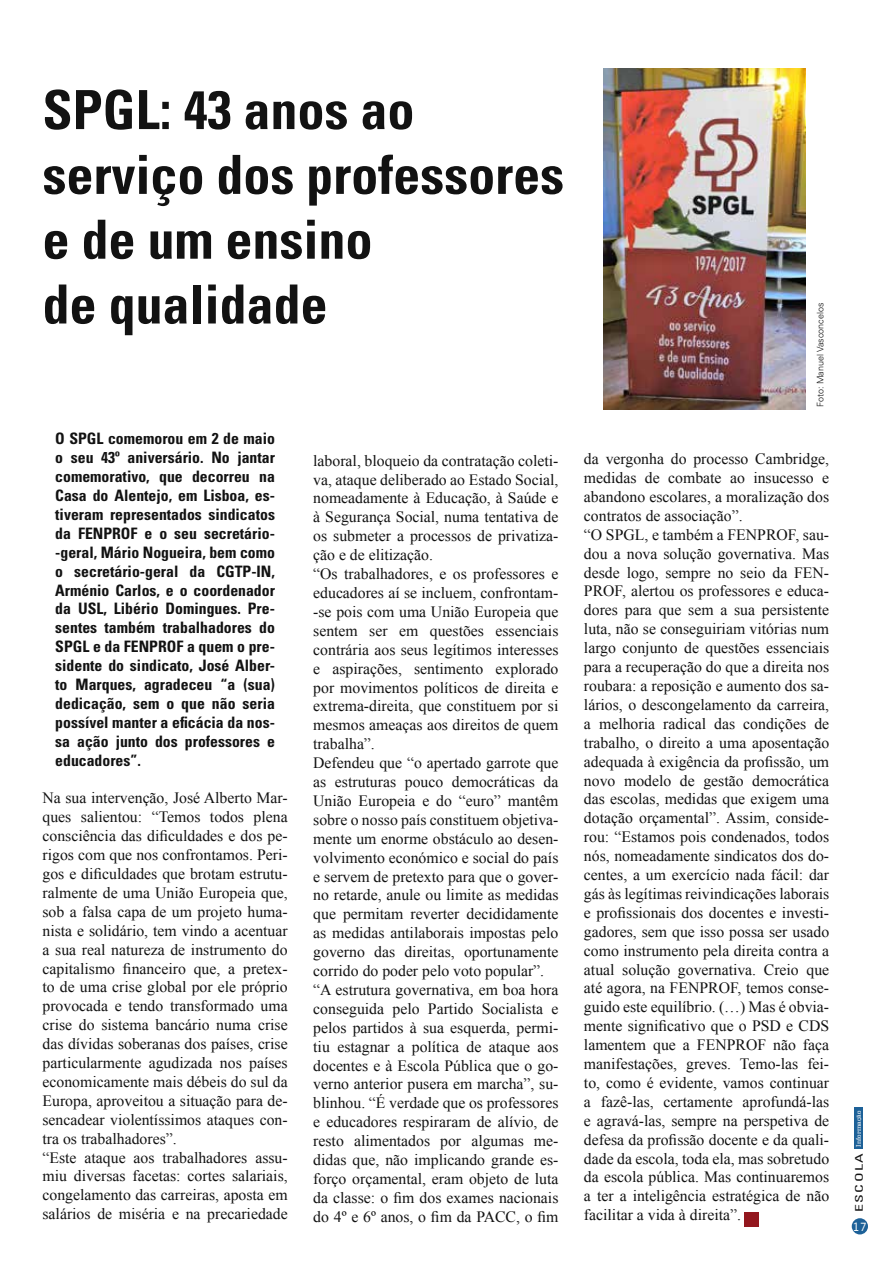
<style>
.page{position:relative;width:893px;height:1263px;background:#fff}
.page>*{position:absolute;margin:0;border:0;box-sizing:border-box;transform-origin:0 0}
.t1{font:700 condensed 54px/64.8px "Univers";color:#121212}
.t2{font:15.75px/18.9px "Times New Roman";color:#121212}
.t3{font:700 condensed 15.75px/18.9px "Univers";color:#121212;text-align:justify}
.t4{font:12px "Andale Mono";color:#fff}
.t5{font:condensed 10.5px "Univers";letter-spacing:.1em;color:#121212;scale:1.5 1}
.t6{font:300 9px "Univers";color:#121212}
.t7{font:6.75px "Civic";letter-spacing:.01em;color:#fff;scale:1.33 1}
</style>
<div class="page">
<div style="left:854px;top:1107px;width:9px;height:43px;background:#1d6198"></div>
<div style="left:852px;top:1218px;width:16px;height:16px;background:#1d6198;border-radius:50%"></div>
<div style="left:854px;top:1149px;width:9px;height:63px;background:#fff"></div>
<div style="left:745px;top:1212px;width:14px;height:14px;background:#93171e"></div>
<img style="left:604px;top:68px;width:201px;height:342px">
<p class="t1" style="left:43px;top:77px;width:523px">SPGL: 43 anos ao serviço dos professores e de um ensino<br>de qualidade</p>
<p class="t6" style="left:815px;top:407px;width:106px;rotate:-90deg">Foto: Manuel Vasconcelos</p>
<p class="t3" style="left:55px;top:429px;width:221px">O SPGL comemorou em 2 de maio o seu 43º aniversário. No jantar comemorativo, que decorreu na Casa do Alentejo, em Lisboa, es&shy;tiveram representados sindicatos da FENPROF e o seu secretário--geral, Mário Nogueira, bem como o secretário-geral da CGTP-IN, Arménio Carlos, e o coordenador da USL, Libério Domingues. Pre&shy;sentes também trabalhadores do SPGL e da FENPROF a quem o pre&shy;sidente do sindicato, José Alber&shy;to Marques, agradeceu “a (sua) dedicação, sem o que não seria possível manter a eficácia da nos&shy;sa ação junto dos professores e educadores”.</p>
<p class="t2" style="left:43px;top:788px;width:247px">Na sua intervenção, José Alberto Mar&shy;ques salientou: “Temos todos plena consciência das dificuldades e dos pe&shy;rigos com que nos confrontamos. Peri&shy;gos e dificuldades que brotam estrutu&shy;ralmente de uma União Europeia que, sob a falsa capa de um projeto huma&shy;nista e solidário, tem vindo a acentuar a sua real natureza de instrumento do capitalismo financeiro que, a pretex&shy;to de uma crise global por ele próprio provocada e tendo transformado uma crise do sistema bancário numa crise das dívidas soberanas dos países, crise particularmente agudizada nos países economicamente mais débeis do sul da Europa, aproveitou a situação para de&shy;sencadear violentíssimos ataques con&shy;tra os trabalhadores”.<br>“Este ataque aos trabalhadores assu&shy;miu diversas facetas: cortes salariais, congelamento das carreiras, aposta em salários de miséria e na precariedade</p>
<p class="t2" style="left:313px;top:451px;width:247px">laboral, bloqueio da contratação coleti&shy;va, ataque deliberado ao Estado Social, nomeadamente à Educação, à Saúde e à Segurança Social, numa tentativa de os submeter a processos de privatiza&shy;ção e de elitização.<br>“Os trabalhadores, e os professores e educadores aí se incluem, confrontam--se pois com uma União Europeia que sentem ser em questões essenciais contrária aos seus legítimos interesses e aspirações, sentimento explorado por movimentos políticos de direita e extrema-direita, que constituem por si mesmos ameaças aos direitos de quem trabalha”.<br>Defendeu que “o apertado garrote que as estruturas pouco democráticas da União Europeia e do “euro” mantêm sobre o nosso país constituem objetiva&shy;mente um enorme obstáculo ao desen&shy;volvimento económico e social do país e servem de pretexto para que o gover&shy;no retarde, anule ou limite as medidas que permitam reverter decididamente as medidas antilaborais impostas pelo governo das direitas, oportunamente corrido do poder pelo voto popular”. “A estrutura governativa, em boa hora conseguida pelo Partido Socialista e pelos partidos à sua esquerda, permi&shy;tiu estagnar a política de ataque aos docentes e à Escola Pública que o go&shy;verno anterior pusera em marcha”, su&shy;blinhou. “É verdade que os professores e educadores respiraram de alívio, de resto alimentados por algumas me&shy;didas que, não implicando grande es&shy;forço orçamental, eram objeto de luta da classe: o fim dos exames nacionais do 4º e 6º anos, o fim da PACC, o fim</p>
<p class="t2" style="left:584px;top:449px;width:247px">da vergonha do processo Cambridge, medidas de combate ao insucesso e abandono escolares, a moralização dos contratos de associação”.<br>“O SPGL, e também a FENPROF, sau&shy;dou a nova solução governativa. Mas desde logo, sempre no seio da FEN-PROF, alertou os professores e educa&shy;dores para que sem a sua persistente luta, não se conseguiriam vitórias num largo conjunto de questões essenciais para a recuperação do que a direita nos roubara: a reposição e aumento dos sa&shy;lários, o descongelamento da carreira, a melhoria radical das condições de trabalho, o direito a uma aposentação adequada à exigência da profissão, um novo modelo de gestão democrática das escolas, medidas que exigem uma dotação orçamental”. Assim, conside&shy;rou: “Estamos pois condenados, todos nós, nomeadamente sindicatos dos do&shy;centes, a um exercício nada fácil: dar gás às legítimas reivindicações laborais e profissionais dos docentes e investi&shy;gadores, sem que isso possa ser usado como instrumento pela direita contra a atual solução governativa. Creio que até agora, na FENPROF, temos conse&shy;guido este equilíbrio. (…) Mas é obvia&shy;mente significativo que o PSD e CDS lamentem que a FENPROF não faça manifestações, greves. Temo-las fei&shy;to, como é evidente, vamos continuar a fazê-las, certamente aprofundá-las e agravá-las, sempre na perspetiva de defesa da profissão docente e da quali&shy;dade da escola, toda ela, mas sobretudo da escola pública. Mas continuaremos a ter a inteligência estratégica de não facilitar a vida à direita”.</p>
<p class="t7" style="left:855px;top:1147px;width:29px;rotate:-90deg">Informação</p>
<p class="t5" style="left:852px;top:1212px;width:41px;rotate:-90deg">ESCOLA</p>
<p class="t4" style="left:852px;top:1219px;width:16px">17</p>
</div>
